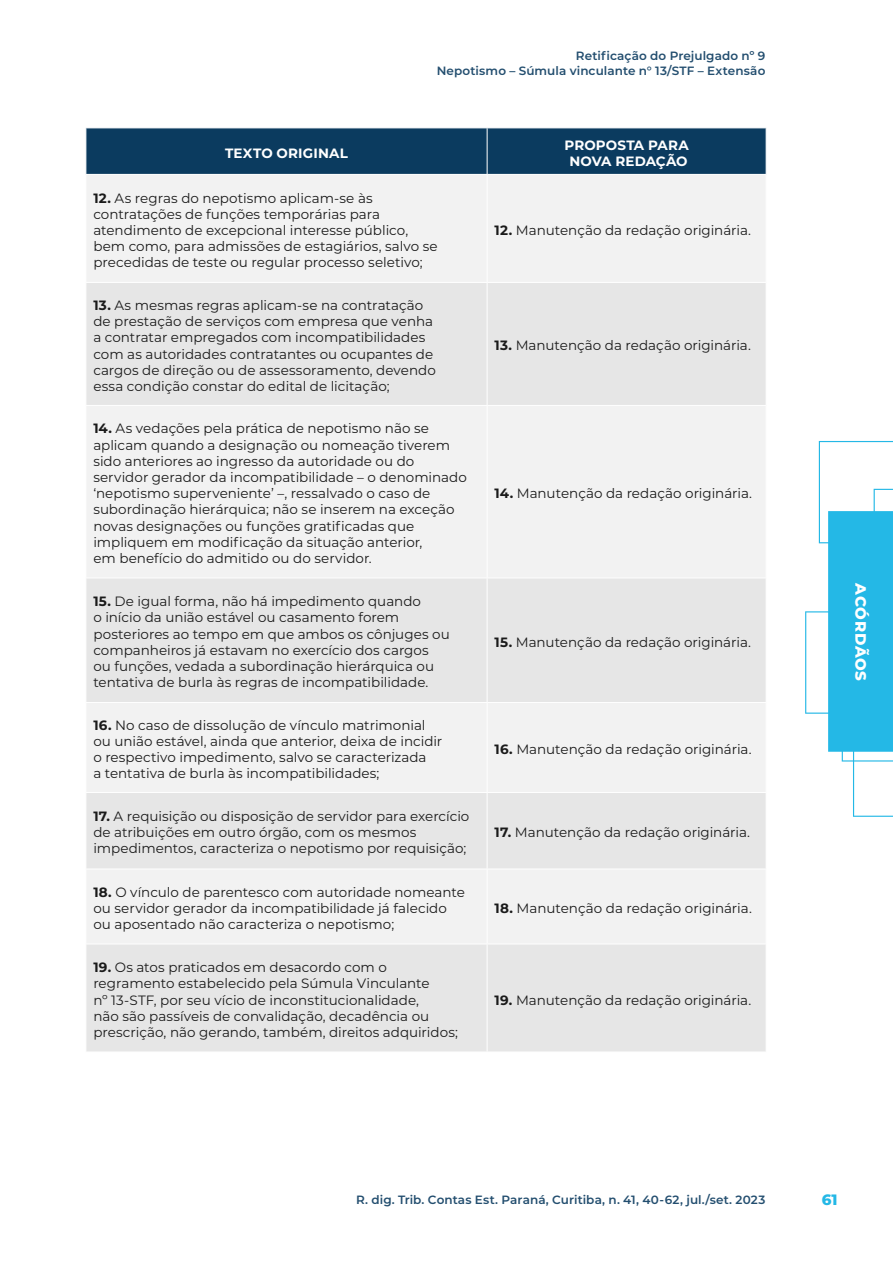
<style>
.page{position:relative;width:893px;height:1263px;background:#fff}
.page>*{position:absolute;margin:0;border:0;box-sizing:border-box;transform-origin:0 0}
.t1{font:800 15px "Montserrat";letter-spacing:.05em;color:#fff}
.t2{font:800 15px "Montserrat";color:#24b8e6}
.Texto_tabela{font:13.5px/16.2px "Montserrat";color:#1a1a1a}
.Cabeçalho_tabela{font:700 13.5px "Montserrat";letter-spacing:.015em;color:#fff}
.Cabeçalho_tabela-2{font:700 13.5px "Montserrat";letter-spacing:-.015em;color:#fff}
.Texto_topo{font:600 12px "Montserrat";letter-spacing:.01em;color:#234e6f}
.s1{font-weight:700}
</style>
<div class="page">
<svg style="left:805px;top:611px;width:88px;height:206px"></svg>
<svg style="left:819px;top:441px;width:74px;height:103px"></svg>
<div style="left:828px;top:511px;width:65px;height:241px;background:#24b8e6"></div>
<div style="left:87px;top:129px;width:679px;height:45px;background:#0b3b5f"></div>
<div style="left:87px;top:175px;width:678px;height:107px;background:#f2f2f2"></div>
<svg style="left:87px;top:283px;width:679px;height:769px;fill:#e6e6e6"></svg>
<hr style="left:487px;top:128px;width:1px;height:46px;background:#fff">
<hr style="left:487px;top:175px;width:1px;height:107px;background:#fff">
<hr style="left:487px;top:283px;width:1px;height:122px;background:#fff">
<hr style="left:86px;top:405px;width:401px;height:1px;background:#fff">
<hr style="left:487px;top:405px;width:279px;height:1px;background:#fff">
<hr style="left:487px;top:406px;width:1px;height:172px;background:#fff">
<hr style="left:86px;top:578px;width:401px;height:1px;background:#fff">
<hr style="left:487px;top:578px;width:279px;height:1px;background:#fff">
<hr style="left:487px;top:578px;width:1px;height:124px;background:#fff">
<hr style="left:86px;top:702px;width:401px;height:1px;background:#fff">
<hr style="left:487px;top:702px;width:279px;height:1px;background:#fff">
<hr style="left:487px;top:703px;width:1px;height:89px;background:#fff">
<hr style="left:86px;top:792px;width:401px;height:1px;background:#fff">
<hr style="left:487px;top:792px;width:279px;height:1px;background:#fff">
<hr style="left:487px;top:793px;width:1px;height:76px;background:#fff">
<hr style="left:86px;top:869px;width:401px;height:1px;background:#fff">
<hr style="left:487px;top:869px;width:279px;height:1px;background:#fff">
<hr style="left:487px;top:869px;width:1px;height:75px;background:#fff">
<hr style="left:86px;top:944px;width:401px;height:1px;background:#fff">
<hr style="left:487px;top:944px;width:279px;height:1px;background:#fff">
<hr style="left:487px;top:944px;width:1px;height:108px;background:#fff">
<p class="Cabeçalho_tabela" style="left:225px;top:143px;width:124px">TEXTO ORIGINAL</p>
<p class="Texto_topo" style="left:576px;top:48px;width:191px">Retificação do Prejulgado nº 9</p>
<p class="Texto_topo" style="left:437px;top:62px;width:330px">Nepotismo – Súmula vinculante n° 13/STF – Extensão</p>
<p class="Cabeçalho_tabela" style="left:564px;top:135px;width:126px">PROPOSTA PARA</p>
<p class="Cabeçalho_tabela-2" style="left:569px;top:151px;width:120px">NOVA REDAÇÃO</p>
<p class="Texto_tabela" style="left:93px;top:189px;width:346px"><span class="s1">12.</span> As regras do nepotismo aplicam-se às contratações de funções temporárias para atendimento de excepcional interesse público, bem como, para admissões de estagiários, salvo se precedidas de teste ou regular processo seletivo;</p>
<p class="Texto_tabela" style="left:93px;top:297px;width:344px"><span class="s1">13.</span> As mesmas regras aplicam-se na contratação de prestação de serviços com empresa que venha a contratar empregados com incompatibilidades com as autoridades contratantes ou ocupantes de cargos de direção ou de assessoramento, devendo essa condição constar do edital de licitação;</p>
<p class="Texto_tabela" style="left:93px;top:420px;width:375px"><span class="s1">14.</span> As vedações pela prática de nepotismo não se aplicam quando a designação ou nomeação tiverem sido anteriores ao ingresso da autoridade ou do servidor gerador da incompatibilidade – o denominado ‘nepotismo superveniente’ –, ressalvado o caso de subordinação hierárquica; não se inserem na exceção novas designações ou funções gratificadas que impliquem em modificação da situação anterior,<br>em benefício do admitido ou do servidor.</p>
<p class="Texto_tabela" style="left:93px;top:593px;width:358px"><span class="s1">15.</span> De igual forma, não há impedimento quando<br>o início da união estável ou casamento forem posteriores ao tempo em que ambos os cônjuges ou companheiros já estavam no exercício dos cargos<br>ou funções, vedada a subordinação hierárquica ou tentativa de burla às regras de incompatibilidade.</p>
<p class="Texto_tabela" style="left:93px;top:716px;width:350px"><span class="s1">16.</span> No caso de dissolução de vínculo matrimonial ou união estável, ainda que anterior, deixa de incidir o respectivo impedimento, salvo se caracterizada<br>a tentativa de burla às incompatibilidades;</p>
<p class="Texto_tabela" style="left:93px;top:808px;width:378px"><span class="s1">17.</span> A requisição ou disposição de servidor para exercício de atribuições em outro órgão, com os mesmos impedimentos, caracteriza o nepotismo por requisição;</p>
<p class="Texto_tabela" style="left:93px;top:883px;width:373px"><span class="s1">18.</span> O vínculo de parentesco com autoridade nomeante ou servidor gerador da incompatibilidade já falecido ou aposentado não caracteriza o nepotismo;</p>
<p class="Texto_tabela" style="left:93px;top:959px;width:366px"><span class="s1">19.</span> Os atos praticados em desacordo com o regramento estabelecido pela Súmula Vinculante<br>nº 13-STF, por seu vício de inconstitucionalidade,<br>não são passíveis de convalidação, decadência ou prescrição, não gerando, também, direitos adquiridos;</p>
<p class="Texto_tabela" style="left:495px;top:222px;width:258px"><span class="s1">12.</span> Manutenção da redação originária.</p>
<p class="Texto_tabela" style="left:495px;top:337px;width:258px"><span class="s1">13.</span> Manutenção da redação originária.</p>
<p class="Texto_tabela" style="left:495px;top:485px;width:259px"><span class="s1">14.</span> Manutenção da redação originária.</p>
<p class="Texto_tabela" style="left:495px;top:633px;width:258px"><span class="s1">15.</span> Manutenção da redação originária.</p>
<p class="Texto_tabela" style="left:495px;top:741px;width:258px"><span class="s1">16.</span> Manutenção da redação originária.</p>
<p class="Texto_tabela" style="left:495px;top:824px;width:257px"><span class="s1">17.</span> Manutenção da redação originária.</p>
<p class="Texto_tabela" style="left:495px;top:900px;width:259px"><span class="s1">18.</span> Manutenção da redação originária.</p>
<p class="Texto_tabela" style="left:495px;top:991px;width:258px"><span class="s1">19.</span> Manutenção da redação originária.</p>
<p class="t1" style="left:872px;top:583px;width:99px;rotate:90deg">ACÓRDÃOS</p>
<p class="Texto_topo" style="left:356px;top:1191px;width:411px">R. dig. Trib. Contas Est. Paraná, Curitiba, n. 41, 40-62, jul./set. 2023</p>
<p class="t2" style="left:822px;top:1189px;width:17px">61</p>
</div>
